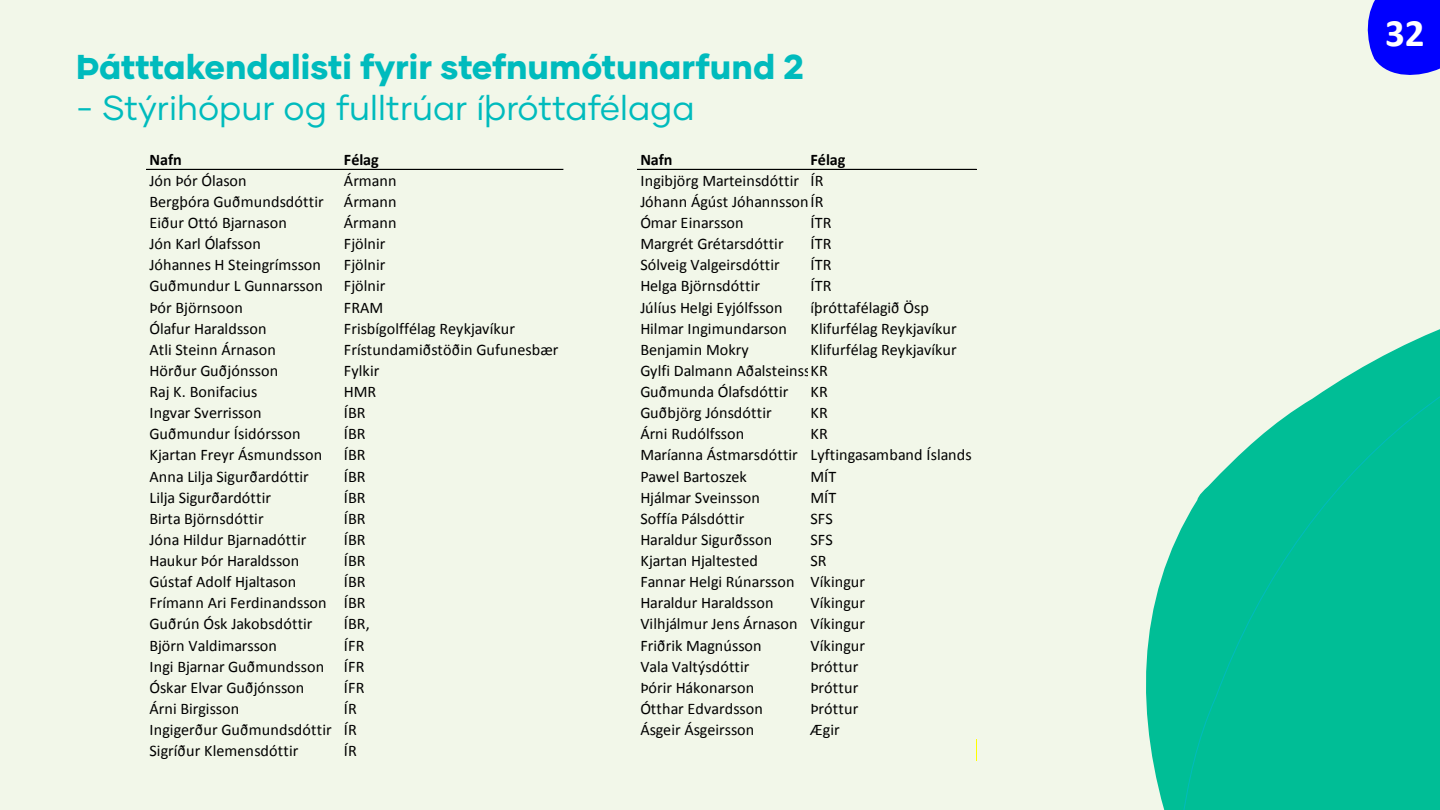
<style>
.page{position:relative;width:1440px;height:810px;background:#f2f7e9}
.page>*{position:absolute;margin:0;border:0;box-sizing:border-box;transform-origin:0 0}
.t1{font:700 39px "Calibri";color:#fff}
.t2{font:800 34.5px "Gilmer";color:#00bbbd}
.t3{font:34.5px "Gilmer";color:#00bbbd}
.t4{font:16.12px "Calibri";color:#000}
.t5{font:700 16.12px "Calibri";color:#000}
</style>
<div class="page">
<svg style="left:1367px;top:0;width:73px;height:75px;background:#1717fc"></svg>
<svg style="left:1146px;top:535px;width:32px;height:275px;fill:#00be96"></svg>
<svg style="left:1178px;top:329px;width:262px;height:481px"></svg>
<svg style="left:976px;top:739px;width:1px;height:22px"></svg>
<hr style="left:146px;top:169px;width:417px;height:1px;background:#000">
<hr style="left:637px;top:169px;width:339px;height:1px;background:#000">
<h2 class="t2" style="left:76px;top:45px;width:729px">Þátttakendalisti fyrir stefnumótunarfund 2</h2>
<h2 class="t3" style="left:76px;top:87px;width:620px">- Stýrihópur og fulltrúar íþróttafélaga</h2>
<p class="t5" style="left:150px;top:149px;width:34px">Nafn</p>
<p class="t5" style="left:344px;top:149px;width:36px">Félag</p>
<p class="t5" style="left:640px;top:149px;width:34px">Nafn</p>
<p class="t5" style="left:811px;top:149px;width:36px">Félag</p>
<p class="t4" style="left:150px;top:170px;width:99px">Jón Þór Ólason</p>
<p class="t4" style="left:344px;top:170px;width:54px">Ármann</p>
<p class="t4" style="left:640px;top:170px;width:185px">Ingibjörg Marteinsdóttir ÍR</p>
<p class="t4" style="left:150px;top:192px;width:176px">Bergþóra Guðmundsdóttir</p>
<p class="t4" style="left:344px;top:192px;width:54px">Ármann</p>
<p class="t4" style="left:640px;top:192px;width:185px">Jóhann Ágúst JóhannssonÍR</p>
<p class="t4" style="left:150px;top:213px;width:139px">Eiður Ottó Bjarnason</p>
<p class="t4" style="left:344px;top:213px;width:54px">Ármann</p>
<p class="t4" style="left:640px;top:213px;width:105px">Ómar Einarsson</p>
<p class="t4" style="left:811px;top:213px;width:23px">ÍTR</p>
<p class="t4" style="left:150px;top:234px;width:113px">Jón Karl Ólafsson</p>
<p class="t4" style="left:344px;top:234px;width:43px">Fjölnir</p>
<p class="t4" style="left:640px;top:234px;width:145px">Margrét Grétarsdóttir</p>
<p class="t4" style="left:811px;top:234px;width:23px">ÍTR</p>
<p class="t4" style="left:150px;top:255px;width:173px">Jóhannes H Steingrímsson</p>
<p class="t4" style="left:344px;top:255px;width:43px">Fjölnir</p>
<p class="t4" style="left:640px;top:255px;width:141px">Sólveig Valgeirsdóttir</p>
<p class="t4" style="left:811px;top:255px;width:23px">ÍTR</p>
<p class="t4" style="left:150px;top:276px;width:175px">Guðmundur L Gunnarsson</p>
<p class="t4" style="left:344px;top:276px;width:43px">Fjölnir</p>
<p class="t4" style="left:640px;top:276px;width:121px">Helga Björnsdóttir</p>
<p class="t4" style="left:811px;top:276px;width:23px">ÍTR</p>
<p class="t4" style="left:150px;top:297px;width:95px">Þór Björnsoon</p>
<p class="t4" style="left:344px;top:297px;width:41px">FRAM</p>
<p class="t4" style="left:640px;top:297px;width:144px">Júlíus Helgi Eyjólfsson</p>
<p class="t4" style="left:811px;top:297px;width:120px">íþróttafélagið Ösp</p>
<p class="t4" style="left:150px;top:318px;width:119px">Ólafur Haraldsson</p>
<p class="t4" style="left:344px;top:318px;width:173px">Frisbígolffélag Reykjavíkur</p>
<p class="t4" style="left:640px;top:318px;width:148px">Hilmar Ingimundarson</p>
<p class="t4" style="left:811px;top:318px;width:148px">Klifurfélag Reykjavíkur</p>
<p class="t4" style="left:150px;top:339px;width:128px">Atli Steinn Árnason</p>
<p class="t4" style="left:344px;top:339px;width:216px">Frístundamiðstöðin Gufunesbær</p>
<p class="t4" style="left:640px;top:339px;width:110px">Benjamin Mokry</p>
<p class="t4" style="left:811px;top:339px;width:148px">Klifurfélag Reykjavíkur</p>
<p class="t4" style="left:150px;top:361px;width:130px">Hörður Guðjónsson</p>
<p class="t4" style="left:344px;top:361px;width:37px">Fylkir</p>
<p class="t4" style="left:640px;top:361px;width:189px">Gylfi Dalmann AðalsteinssonKR</p>
<p class="t4" style="left:150px;top:382px;width:109px">Raj K. Bonifacius</p>
<p class="t4" style="left:344px;top:382px;width:34px">HMR</p>
<p class="t4" style="left:640px;top:382px;width:150px">Guðmunda Ólafsdóttir</p>
<p class="t4" style="left:811px;top:382px;width:19px">KR</p>
<p class="t4" style="left:150px;top:403px;width:114px">Ingvar Sverrisson</p>
<p class="t4" style="left:344px;top:403px;width:23px">ÍBR</p>
<p class="t4" style="left:640px;top:403px;width:133px">Guðbjörg Jónsdóttir</p>
<p class="t4" style="left:811px;top:403px;width:19px">KR</p>
<p class="t4" style="left:150px;top:424px;width:153px">Guðmundur Ísidórsson</p>
<p class="t4" style="left:344px;top:424px;width:23px">ÍBR</p>
<p class="t4" style="left:640px;top:424px;width:105px">Árni Rudólfsson</p>
<p class="t4" style="left:811px;top:424px;width:19px">KR</p>
<p class="t4" style="left:150px;top:445px;width:174px">Kjartan Freyr Ásmundsson</p>
<p class="t4" style="left:344px;top:445px;width:23px">ÍBR</p>
<p class="t4" style="left:640px;top:445px;width:333px">Maríanna Ástmarsdóttir Lyftingasamband Íslands</p>
<p class="t4" style="left:150px;top:466px;width:161px">Anna Lilja Sigurðardóttir</p>
<p class="t4" style="left:344px;top:466px;width:23px">ÍBR</p>
<p class="t4" style="left:640px;top:466px;width:108px">Pawel Bartoszek</p>
<p class="t4" style="left:811px;top:466px;width:27px">MÍT</p>
<p class="t4" style="left:150px;top:487px;width:123px">Lilja Sigurðardóttir</p>
<p class="t4" style="left:344px;top:487px;width:23px">ÍBR</p>
<p class="t4" style="left:640px;top:487px;width:121px">Hjálmar Sveinsson</p>
<p class="t4" style="left:811px;top:487px;width:27px">MÍT</p>
<p class="t4" style="left:150px;top:508px;width:116px">Birta Björnsdóttir</p>
<p class="t4" style="left:344px;top:508px;width:23px">ÍBR</p>
<p class="t4" style="left:640px;top:508px;width:106px">Soffía Pálsdóttir</p>
<p class="t4" style="left:811px;top:508px;width:24px">SFS</p>
<p class="t4" style="left:150px;top:530px;width:158px">Jóna Hildur Bjarnadóttir</p>
<p class="t4" style="left:344px;top:530px;width:23px">ÍBR</p>
<p class="t4" style="left:640px;top:530px;width:133px">Haraldur Sigurðsson</p>
<p class="t4" style="left:811px;top:530px;width:24px">SFS</p>
<p class="t4" style="left:150px;top:551px;width:151px">Haukur Þór Haraldsson</p>
<p class="t4" style="left:344px;top:551px;width:23px">ÍBR</p>
<p class="t4" style="left:640px;top:551px;width:119px">Kjartan Hjaltested</p>
<p class="t4" style="left:811px;top:551px;width:18px">SR</p>
<p class="t4" style="left:150px;top:572px;width:148px">Gústaf Adolf Hjaltason</p>
<p class="t4" style="left:344px;top:572px;width:23px">ÍBR</p>
<p class="t4" style="left:640px;top:572px;width:226px">Fannar Helgi Rúnarsson Víkingur</p>
<p class="t4" style="left:150px;top:593px;width:218px">Frímann Ari Ferdinandsson ÍBR</p>
<p class="t4" style="left:640px;top:593px;width:135px">Haraldur Haraldsson</p>
<p class="t4" style="left:811px;top:593px;width:56px">Víkingur</p>
<p class="t4" style="left:150px;top:614px;width:165px">Guðrún Ósk Jakobsdóttir</p>
<p class="t4" style="left:344px;top:614px;width:27px">ÍBR,</p>
<p class="t4" style="left:640px;top:614px;width:226px">Vilhjálmur Jens Árnason Víkingur</p>
<p class="t4" style="left:150px;top:635px;width:129px">Björn Valdimarsson</p>
<p class="t4" style="left:344px;top:635px;width:22px">ÍFR</p>
<p class="t4" style="left:640px;top:635px;width:123px">Friðrik Magnússon</p>
<p class="t4" style="left:811px;top:635px;width:56px">Víkingur</p>
<p class="t4" style="left:150px;top:656px;width:216px">Ingi Bjarnar Guðmundsson ÍFR</p>
<p class="t4" style="left:640px;top:656px;width:111px">Vala Valtýsdóttir</p>
<p class="t4" style="left:811px;top:656px;width:49px">Þróttur</p>
<p class="t4" style="left:150px;top:678px;width:156px">Óskar Elvar Guðjónsson</p>
<p class="t4" style="left:344px;top:678px;width:22px">ÍFR</p>
<p class="t4" style="left:640px;top:678px;width:115px">Þórir Hákonarson</p>
<p class="t4" style="left:811px;top:678px;width:49px">Þróttur</p>
<p class="t4" style="left:150px;top:699px;width:91px">Árni Birgisson</p>
<p class="t4" style="left:344px;top:699px;width:15px">ÍR</p>
<p class="t4" style="left:640px;top:699px;width:124px">Ótthar Edvardsson</p>
<p class="t4" style="left:811px;top:699px;width:49px">Þróttur</p>
<p class="t4" style="left:150px;top:720px;width:209px">Ingigerður Guðmundsdóttir ÍR</p>
<p class="t4" style="left:640px;top:720px;width:116px">Ásgeir Ásgeirsson</p>
<p class="t4" style="left:811px;top:720px;width:31px">Ægir</p>
<p class="t4" style="left:150px;top:741px;width:150px">Sigríður Klemensdóttir</p>
<p class="t4" style="left:344px;top:741px;width:15px">ÍR</p>
<h1 class="t1" style="left:1385px;top:9px;width:41px">32</h1>
</div>
